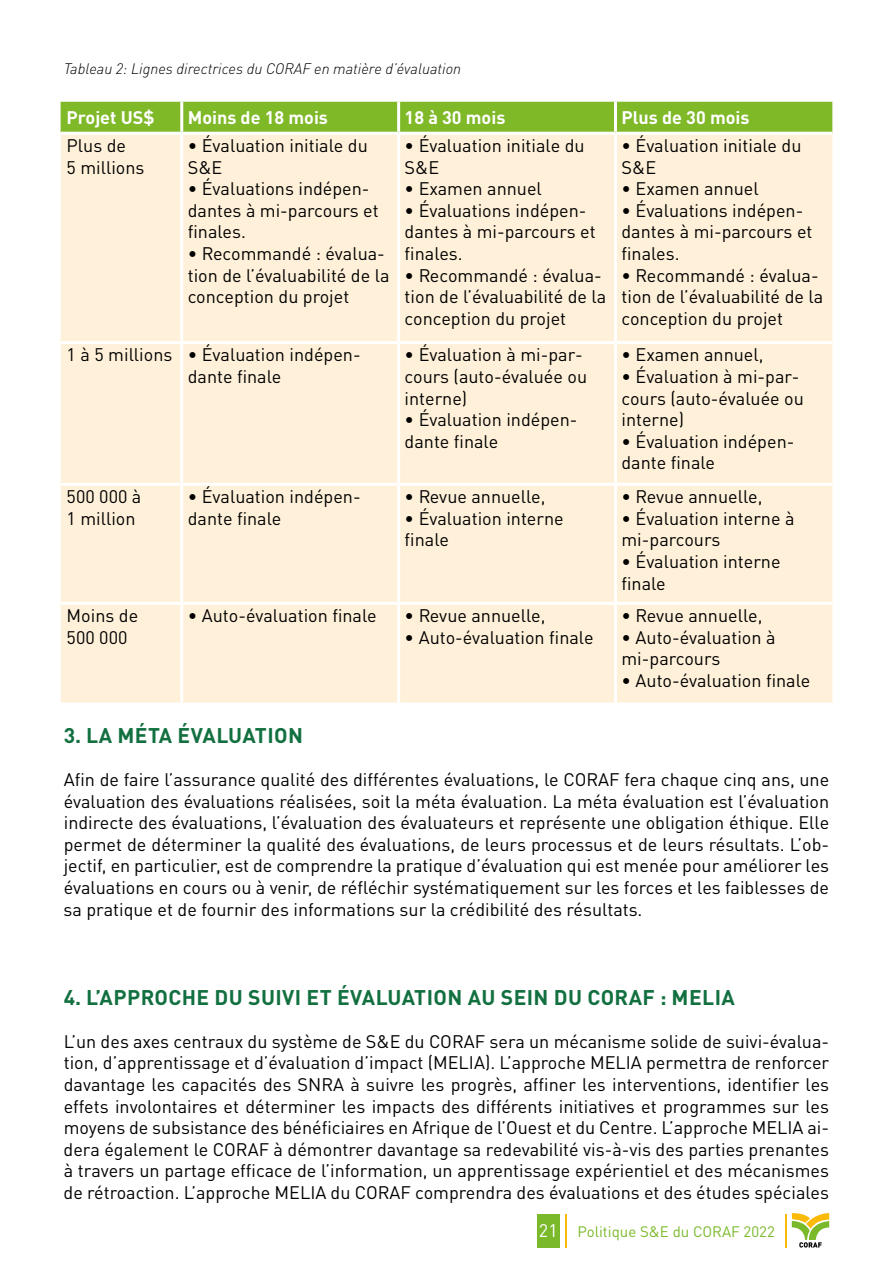
<style>
.page{position:relative;width:893px;height:1263px;background:#fff}
.page>*{position:absolute;margin:0;border:0;box-sizing:border-box;transform-origin:0 0}
.t1{font:700 21px "DIN Pro";letter-spacing:.02em;color:#127040}
.t2{font:18px/21.6px "DIN Pro";color:#000}
.t3{font:700 18px "DIN Pro";color:#fff}
.t4{font:italic 300 15px "DIN Pro";color:#000}
.t5{font:15px "DIN Pro";color:#7ab929}
.s1{font-size:18px;color:#fff}
</style>
<div class="page">
<svg style="left:792px;top:1213px;width:37px;height:34px"></svg>
<hr style="left:565px;top:1214px;width:1px;height:34px;background:#fbba07">
<hr style="left:785px;top:1214px;width:2px;height:34px;background:#fbba07">
<div style="left:537px;top:1214px;width:23px;height:34px;background:#7ab929"></div>
<div style="left:61px;top:102px;width:771px;height:30px;background:#7fb928"></div>
<div style="left:61px;top:135px;width:771px;height:567px;background:#fff1d9"></div>
<hr style="left:180px;top:102px;width:3px;height:30px;background:#fff">
<hr style="left:397px;top:102px;width:3px;height:30px;background:#fff">
<hr style="left:614px;top:102px;width:3px;height:30px;background:#fff">
<hr style="left:180px;top:135px;width:3px;height:206px;background:#fff">
<hr style="left:397px;top:135px;width:3px;height:206px;background:#fff">
<hr style="left:614px;top:135px;width:3px;height:206px;background:#fff">
<hr style="left:61px;top:341px;width:121px;height:3px;background:#fff">
<hr style="left:182px;top:341px;width:217px;height:3px;background:#fff">
<hr style="left:180px;top:344px;width:3px;height:139px;background:#fff">
<hr style="left:399px;top:341px;width:216px;height:3px;background:#fff">
<hr style="left:397px;top:344px;width:3px;height:139px;background:#fff">
<hr style="left:615px;top:341px;width:217px;height:3px;background:#fff">
<hr style="left:614px;top:344px;width:3px;height:139px;background:#fff">
<hr style="left:61px;top:483px;width:121px;height:3px;background:#fff">
<hr style="left:182px;top:483px;width:217px;height:3px;background:#fff">
<hr style="left:180px;top:486px;width:3px;height:116px;background:#fff">
<hr style="left:399px;top:483px;width:216px;height:3px;background:#fff">
<hr style="left:397px;top:486px;width:3px;height:116px;background:#fff">
<hr style="left:615px;top:483px;width:217px;height:3px;background:#fff">
<hr style="left:614px;top:486px;width:3px;height:116px;background:#fff">
<hr style="left:61px;top:602px;width:121px;height:3px;background:#fff">
<hr style="left:182px;top:602px;width:217px;height:3px;background:#fff">
<hr style="left:180px;top:605px;width:3px;height:97px;background:#fff">
<hr style="left:399px;top:602px;width:216px;height:3px;background:#fff">
<hr style="left:397px;top:605px;width:3px;height:97px;background:#fff">
<hr style="left:615px;top:602px;width:217px;height:3px;background:#fff">
<hr style="left:614px;top:605px;width:3px;height:97px;background:#fff">
<p class="t4" style="left:64px;top:58px;width:399px">Tableau 2: Lignes directrices du CORAF en matière d’évaluation</p>
<p class="t3" style="left:67px;top:102px;width:89px">Projet US$</p>
<p class="t3" style="left:188px;top:102px;width:142px">Moins de 18 mois</p>
<p class="t3" style="left:405px;top:102px;width:102px">18 à 30 mois</p>
<p class="t3" style="left:621px;top:102px;width:130px">Plus de 30 mois</p>
<p class="t2" style="left:67px;top:133px;width:79px">Plus de<br>5 millions</p>
<p class="t2" style="left:188px;top:133px;width:182px">• Évaluation initiale du<br>S&amp;E</p>
<p class="t2" style="left:188px;top:176px;width:193px">• Évaluations indépen&shy;dantes à mi-parcours et finales.</p>
<p class="t2" style="left:188px;top:241px;width:203px">• Recommandé : évalua&shy;tion de l’évaluabilité de la conception du projet</p>
<p class="t2" style="left:405px;top:133px;width:182px">• Évaluation initiale du<br>S&amp;E</p>
<p class="t2" style="left:405px;top:176px;width:139px">• Examen annuel</p>
<p class="t2" style="left:405px;top:198px;width:193px">• Évaluations indépen&shy;dantes à mi-parcours et finales.</p>
<p class="t2" style="left:405px;top:263px;width:203px">• Recommandé : évalua&shy;tion de l’évaluabilité de la conception du projet</p>
<p class="t2" style="left:621px;top:133px;width:182px">• Évaluation initiale du<br>S&amp;E</p>
<p class="t2" style="left:621px;top:176px;width:139px">• Examen annuel</p>
<p class="t2" style="left:621px;top:198px;width:193px">• Évaluations indépen&shy;dantes à mi-parcours et finales.</p>
<p class="t2" style="left:621px;top:263px;width:203px">• Recommandé : évalua&shy;tion de l’évaluabilité de la conception du projet</p>
<p class="t2" style="left:188px;top:342px;width:174px;text-indent:-121px">1 à 5 millions • Évaluation indépen&shy;dante finale</p>
<p class="t2" style="left:405px;top:342px;width:184px">• Évaluation à mi-par&shy;cours (auto-évaluée ou interne)</p>
<p class="t2" style="left:405px;top:407px;width:174px">• Évaluation indépen&shy;dante finale</p>
<p class="t2" style="left:67px;top:484px;width:76px">500 000 à<br>1 million</p>
<p class="t2" style="left:188px;top:484px;width:174px">• Évaluation indépen&shy;dante finale</p>
<p class="t2" style="left:405px;top:484px;width:142px">• Revue annuelle,</p>
<p class="t2" style="left:405px;top:506px;width:161px">• Évaluation interne finale</p>
<p class="t2" style="left:67px;top:603px;width:73px">Moins de<br>500 000</p>
<p class="t2" style="left:188px;top:603px;width:190px">• Auto-évaluation finale</p>
<p class="t2" style="left:405px;top:603px;width:142px">• Revue annuelle,</p>
<p class="t2" style="left:405px;top:625px;width:190px">• Auto-évaluation finale</p>
<p class="t2" style="left:621px;top:342px;width:144px">• Examen annuel,</p>
<p class="t2" style="left:621px;top:364px;width:184px">• Évaluation à mi-par&shy;cours (auto-évaluée ou interne)</p>
<p class="t2" style="left:621px;top:429px;width:174px">• Évaluation indépen&shy;dante finale</p>
<p class="t2" style="left:621px;top:484px;width:142px">• Revue annuelle,</p>
<p class="t2" style="left:621px;top:506px;width:175px">• Évaluation interne à mi-parcours</p>
<p class="t2" style="left:621px;top:549px;width:161px">• Évaluation interne finale</p>
<p class="t2" style="left:621px;top:603px;width:142px">• Revue annuelle,</p>
<p class="t2" style="left:621px;top:625px;width:156px">• Auto-évaluation à mi-parcours</p>
<p class="t2" style="left:621px;top:668px;width:190px">• Auto-évaluation finale</p>
<p class="t1" style="left:64px;top:718px;width:241px">3. LA MÉTA ÉVALUATION</p>
<p class="t2" style="left:64px;top:767px;width:767px;text-align:justify">Afin de faire l’assurance qualité des différentes évaluations, le CORAF fera chaque cinq ans, une évaluation des évaluations réalisées, soit la méta évaluation. La méta évaluation est l’évaluation indirecte des évaluations, l’évaluation des évaluateurs et représente une obligation éthique. Elle permet de déterminer la qualité des évaluations, de leurs processus et de leurs résultats. L’ob&shy;jectif, en particulier, est de comprendre la pratique d’évaluation qui est menée pour améliorer les évaluations en cours ou à venir, de réfléchir systématiquement sur les forces et les faiblesses de sa pratique et de fournir des informations sur la crédibilité des résultats.</p>
<p class="t1" style="left:64px;top:980px;width:673px">4. L’APPROCHE DU SUIVI ET ÉVALUATION AU SEIN DU CORAF : MELIA</p>
<p class="t2" style="left:64px;top:1029px;width:767px;text-align:justify">L’un des axes centraux du système de S&amp;E du CORAF sera un mécanisme solide de suivi-évalua&shy;tion, d’apprentissage et d’évaluation d’impact (MELIA). L’approche MELIA permettra de renforcer davantage les capacités des SNRA à suivre les progrès, affiner les interventions, identifier les effets involontaires et déterminer les impacts des différents initiatives et programmes sur les moyens de subsistance des bénéficiaires en Afrique de l’Ouest et du Centre. L’approche MELIA ai&shy;dera également le CORAF à démontrer davantage sa redevabilité vis-à-vis des parties prenantes à travers un partage efficace de l’information, un apprentissage expérientiel et des mécanismes de rétroaction. L’approche MELIA du CORAF comprendra des évaluations et des études spéciales</p>
<p class="t5" style="left:539px;top:1219px;width:237px"><span class="s1">21</span> Politique S&amp;E du CORAF 2022</p>
</div>
